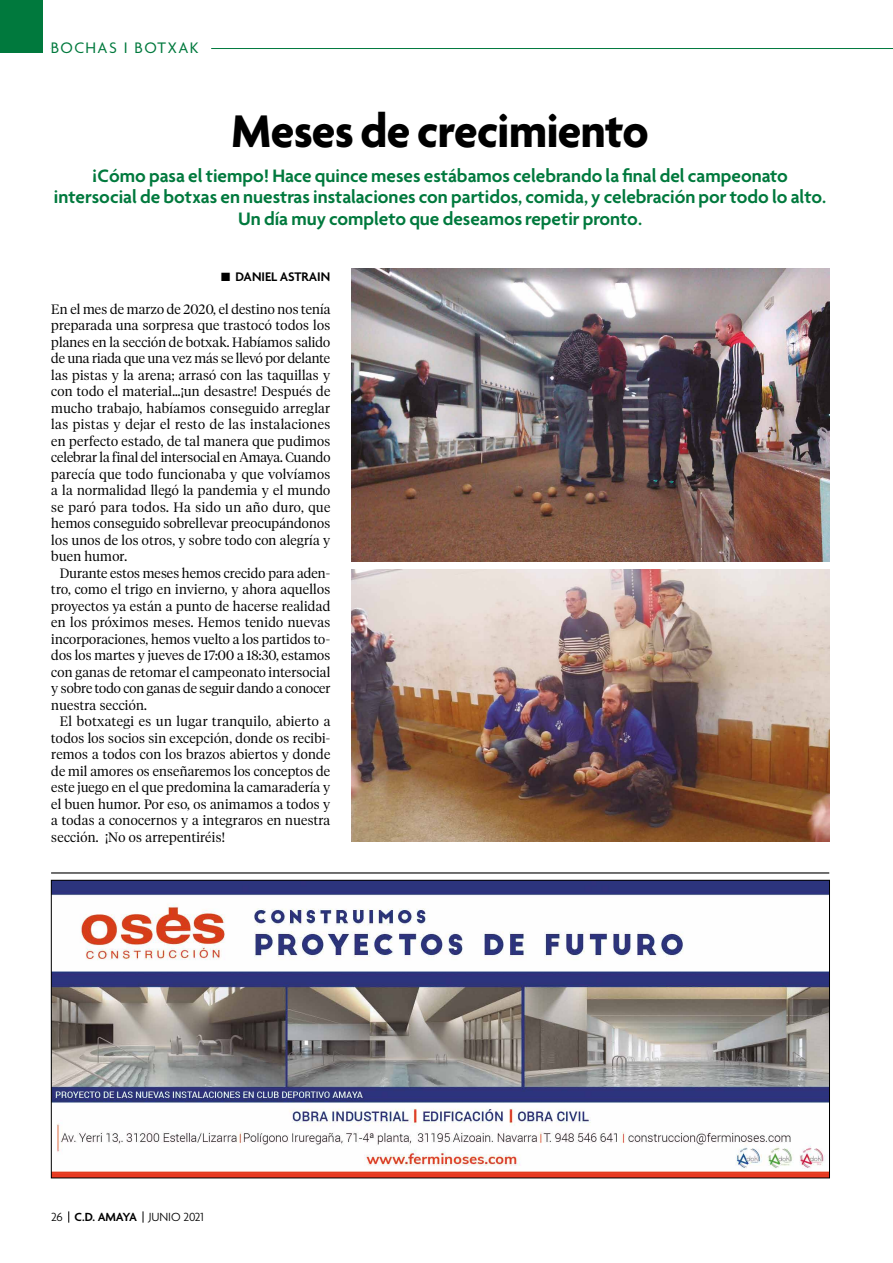
<style>
.page{position:relative;width:893px;height:1263px;background:#fff}
.page>*{position:absolute;margin:0;border:0;box-sizing:border-box;transform-origin:0 0}
.t1{font:700 49.5px "Agenda";letter-spacing:-.015em;color:#000}
.t2{font:600 19.5px/21.8px "Agenda";color:#00793d;text-align:center}
.t3{font:16.5px "Agenda";letter-spacing:.08em;color:#00793d}
.t4{font:300 13.5px/16.5px "Tiempos Headline";letter-spacing:.02em;color:#000;text-align:justify}
.t5{font:600 13.5px "Agenda";color:#000}
.t6{font:300 12.75px "Agenda";letter-spacing:-.01em;color:#000}
.s1{font-weight:600}
</style>
<div class="page">
<hr style="left:51px;top:872px;width:778px;height:1px;background:#000">
<div style="left:0;top:0;width:43px;height:53px;background:#00793d"></div>
<hr style="left:51px;top:48px;width:842px;height:1px;background:#00793d">
<div style="left:51px;top:38px;width:160px;height:19px;background:#fff"></div>
<img style="left:351px;top:268px;width:478px;height:293px">
<img style="left:351px;top:569px;width:478px;height:273px">
<img style="left:53px;top:882px;width:775px;height:294px">
<svg style="left:68px;top:1211px;width:1px;height:12px"></svg>
<svg style="left:143px;top:1211px;width:1px;height:12px"></svg>
<p class="t3" style="left:51px;top:39px;width:149px">BOCHAS I BOTXAK</p>
<h1 class="t1" style="left:231px;top:105px;width:419px">Meses de crecimiento</h1>
<p class="t2" style="left:54px;top:166px;width:774px">¡Cómo pasa el tiempo! Hace quince meses estábamos celebrando la final del campeonato intersocial de botxas en nuestras instalaciones con partidos, comida, y celebración por todo lo alto.<br>Un día muy completo que deseamos repetir pronto.</p>
<p class="t5" style="left:221px;top:269px;width:110px">■ DANIEL ASTRAIN</p>
<p class="t4" style="left:51px;top:300px;width:281px">En el mes de marzo de 2020, el destino nos tenía preparada una sorpresa que trastocó todos los planes en la sección de botxak. Habíamos salido de una riada que una vez más se llevó por delante las pistas y la arena; arrasó con las taquillas y con todo el material…¡un desastre! Después de mucho trabajo, habíamos conseguido arreglar las pistas y dejar el resto de las instalaciones en perfecto estado, de tal manera que pudimos celebrar la final del intersocial en Amaya. Cuando parecía que todo funcionaba y que volvíamos a la normalidad llegó la pandemia y el mundo se paró para todos. Ha sido un año duro, que hemos conseguido sobrellevar preocupándonos los unos de los otros, y sobre todo con alegría y buen humor.</p>
<p class="t4" style="left:51px;top:564px;width:281px;text-indent:9px">Durante estos meses hemos crecido para aden&shy;tro, como el trigo en invierno, y ahora aquellos proyectos ya están a punto de hacerse realidad en los próximos meses. Hemos tenido nuevas incorporaciones, hemos vuelto a los partidos to&shy;dos los martes y jueves de 17:00 a 18:30, estamos con ganas de retomar el campeonato intersocial y sobre todo con ganas de seguir dando a conocer nuestra sección.</p>
<p class="t4" style="left:51px;top:712px;width:280px;text-indent:9px">El botxategi es un lugar tranquilo, abierto a todos los socios sin excepción, donde os recibi&shy;remos a todos con los brazos abiertos y donde de mil amores os enseñaremos los conceptos de este juego en el que predomina la camaradería y el buen humor. Por eso, os animamos a todos y a todas a conocernos y a integraros en nuestra sección. ¡No os arrepentiréis!</p>
<p class="t6" style="left:51px;top:1210px;width:154px">26 <span class="s1">C.D. AMAYA</span> JUNIO 2021</p>
</div>
